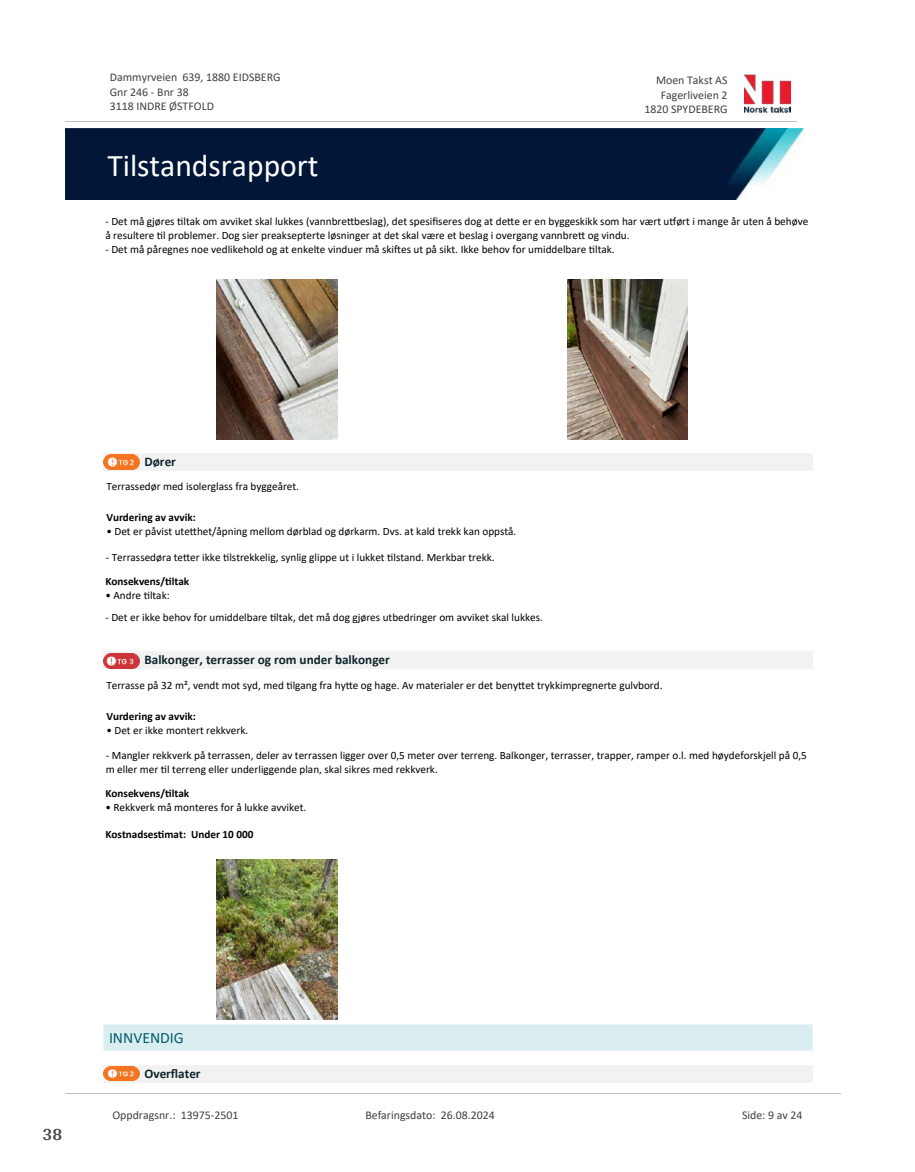
<style>
.page{position:relative;width:915px;height:1172px;background:#fff}
.page>*{position:absolute;margin:0;border:0;box-sizing:border-box;transform-origin:0 0}
.t1{font:31.65px "Calibri";color:#fff}
.t2{font:700 18px "Arya";color:#414749}
.t3{font:15.75px "Calibri";color:#065c69}
.t4{font:700 13.2px "Calibri";color:#0f252c}
.t5{font:11.85px/14.5px "Calibri";color:#404040}
.t6{font:11.25px/13.6px "Calibri";color:#000}
.t7{font:700 11.25px "Calibri";color:#000}
</style>
<div class="page">
<img style="left:216px;top:280px;width:121px;height:160px">
<img style="left:567px;top:280px;width:120px;height:160px">
<div style="left:104px;top:453px;width:708px;height:17px;background:#f2f2f2"></div>
<svg style="left:107px;top:454px;width:29px;height:16px"></svg>
<img style="left:104px;top:455px;width:35px;height:14px">
<div style="left:104px;top:652px;width:708px;height:17px;background:#f2f2f2"></div>
<svg style="left:107px;top:668px;width:29px;height:1px"></svg>
<img style="left:104px;top:653px;width:35px;height:15px">
<img style="left:216px;top:860px;width:121px;height:160px">
<div style="left:104px;top:1024px;width:708px;height:27px;background:#daeef2"></div>
<hr style="left:104px;top:1024px;width:708px;height:1px;background:#eaf5f7">
<hr style="left:104px;top:1051px;width:708px;height:1px;background:#eaf5f7">
<div style="left:104px;top:1065px;width:708px;height:17px;background:#f2f2f2"></div>
<img style="left:104px;top:1066px;width:35px;height:15px">
<img style="left:744px;top:74px;width:46px;height:40px">
<hr style="left:65px;top:121px;width:731px;height:1px;background:#c0c0c0">
<img style="left:65px;top:129px;width:738px;height:71px">
<hr style="left:65px;top:1093px;width:775px;height:1px;background:#c0c0c0">
<p class="t5" style="left:110px;top:70px;width:172px">Dammyrveien 639, 1880 EIDSBERG<br>Gnr 246 - Bnr 38<br>3118 INDRE ØSTFOLD</p>
<p class="t5" style="left:655px;top:73px;width:73px">Moen Takst AS</p>
<p class="t5" style="left:660px;top:87px;width:68px">Fagerliveien 2</p>
<p class="t5" style="left:644px;top:102px;width:85px">1820 SPYDEBERG</p>
<h1 class="t1" style="left:107px;top:143px;width:213px">Tilstandsrapport</h1>
<p class="t6" style="left:105px;top:214px;width:704px">- Det må gjøres 琀椀ltak om avviket skal lukkes (vannbre琀琀beslag), det spesi昀椀seres dog at de琀琀e er en byggeskikk som har vært u琀昀ørt i mange år uten å behøve å resultere 琀椀l problemer. Dog sier preaksepterte løsninger at det skal være et beslag i overgang vannbre琀琀 og vindu.</p>
<p class="t6" style="left:105px;top:242px;width:510px">- Det må påregnes noe vedlikehold og at enkelte vinduer må ski昀琀es ut på sikt. Ikke behov for umiddelbare 琀椀ltak.</p>
<p class="t4" style="left:144px;top:452px;width:33px">Dører</p>
<p class="t6" style="left:106px;top:479px;width:194px">Terrassedør med isolerglass fra byggeåret.</p>
<p class="t7" style="left:106px;top:509px;width:91px">Vurdering av avvik:</p>
<p class="t6" style="left:106px;top:525px;width:411px">• Det er påvist ute琀琀het/åpning mellom dørblad og dørkarm. Dvs. at kald trekk kan oppstå.</p>
<p class="t6" style="left:106px;top:550px;width:390px">- Terrassedøra te琀琀er ikke 琀椀lstrekkelig, synlig glippe ut i lukket 琀椀lstand. Merkbar trekk.</p>
<p class="t7" style="left:105px;top:573px;width:85px">Konsekvens/琀椀ltak</p>
<p class="t6" style="left:105px;top:588px;width:66px">• Andre 琀椀ltak:</p>
<p class="t6" style="left:105px;top:610px;width:439px">- Det er ikke behov for umiddelbare 琀椀ltak, det må dog gjøres utbedringer om avviket skal lukkes.</p>
<p class="t4" style="left:144px;top:651px;width:247px">Balkonger, terrasser og rom under balkonger</p>
<p class="t6" style="left:106px;top:678px;width:557px">Terrasse på 32 m², vendt mot syd, med 琀椀lgang fra hy琀琀e og hage. Av materialer er det beny琀琀et trykkimpregnerte gulvbord.</p>
<p class="t7" style="left:106px;top:708px;width:91px">Vurdering av avvik:</p>
<p class="t6" style="left:106px;top:723px;width:143px">• Det er ikke montert rekkverk.</p>
<p class="t6" style="left:106px;top:748px;width:702px">- Mangler rekkverk på terrassen, deler av terrassen ligger over 0,5 meter over terreng. Balkonger, terrasser, trapper, ramper o.l. med høydeforskjell på 0,5 m eller mer 琀椀l terreng eller underliggende plan, skal sikres med rekkverk.</p>
<p class="t7" style="left:105px;top:785px;width:85px">Konsekvens/琀椀ltak</p>
<p class="t6" style="left:105px;top:800px;width:202px">• Rekkverk må monteres for å lukke avviket.</p>
<p class="t7" style="left:105px;top:826px;width:149px">Kostnadses琀椀mat: Under 10 000</p>
<h2 class="t2" style="left:43px;top:1123px;width:21px">38</h2>
<h3 class="t3" style="left:109px;top:1026px;width:76px">INNVENDIG</h3>
<p class="t4" style="left:144px;top:1064px;width:58px">Over昀氀ater</p>
<p class="t5" style="left:112px;top:1107px;width:127px">Oppdragsnr.: 13975-2501</p>
<p class="t5" style="left:365px;top:1107px;width:131px">Befaringsdato: 26.08.2024</p>
<p class="t5" style="left:741px;top:1107px;width:62px">Side: 9 av 24</p>
</div>
